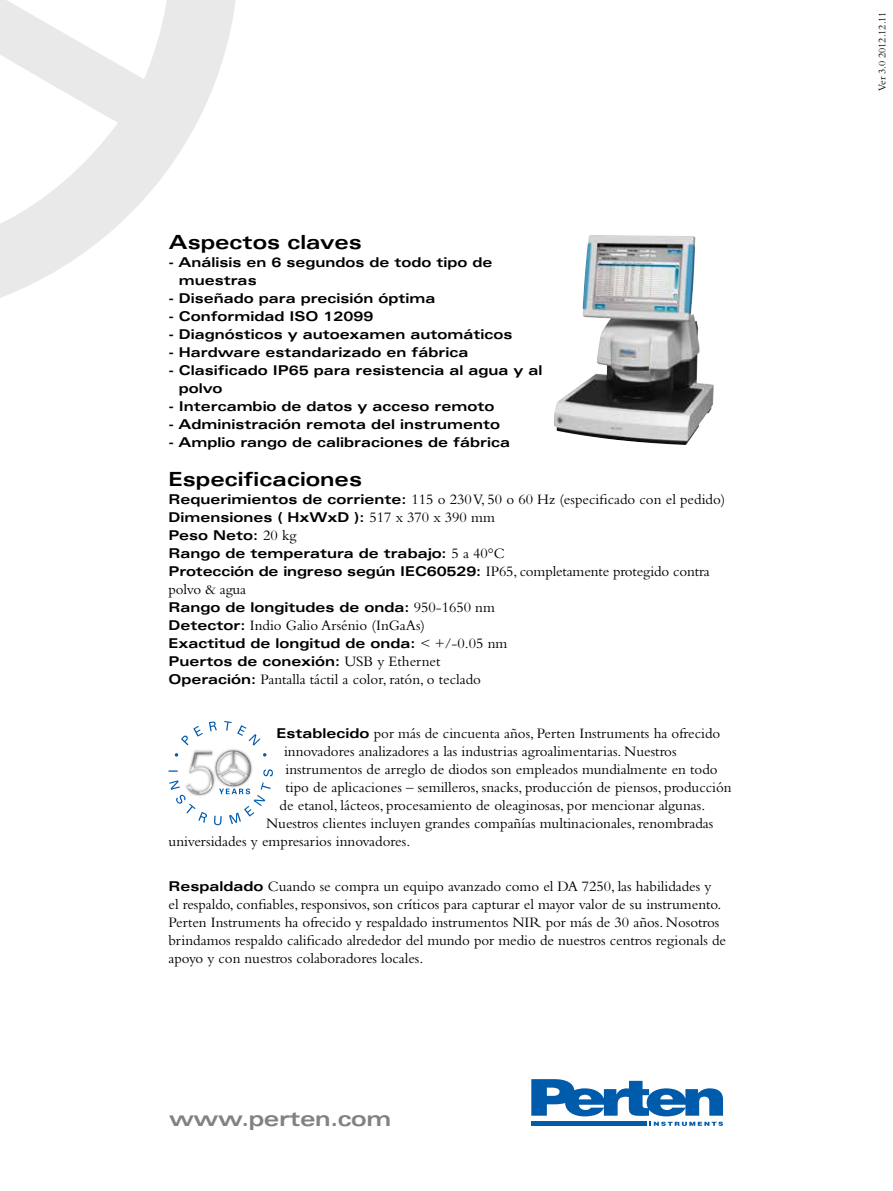
<style>
.page{position:relative;width:893px;height:1191px;background:#fff}
.page>*{position:absolute;margin:0;border:0;box-sizing:border-box;transform-origin:0 0}
.t1{font:700 expanded 21px "Univers";letter-spacing:-.02em;color:#808285}
.t2{font:700 expanded 19.5px "Univers";color:#000}
.t3{font:15px/18px "Bembo";color:#000}
.t4{font:700 expanded 13.5px/18px "Univers";color:#000}
.t5{font:10.5px "Bembo";color:#000}
.s1{font-family:"Univers";font-weight:700;font-stretch:expanded;font-size:13.5px}
.s2{font-family:"Bembo";font-weight:400;font-stretch:normal;font-size:15px}
</style>
<div class="page">
<svg style="left:0;top:0;width:236px;height:298px"></svg>
<svg style="left:169px;top:780px;width:38px;height:43px"></svg>
<svg style="left:263px;top:769px;width:10px;height:7px"></svg>
<svg style="left:181px;top:726px;width:22px;height:19px"></svg>
<svg style="left:209px;top:721px;width:8px;height:10px"></svg>
<svg style="left:224px;top:721px;width:36px;height:24px"></svg>
<svg style="left:214px;top:782px;width:57px;height:43px"></svg>
<img style="left:179px;top:780px;width:81px;height:20px">
<img style="left:182px;top:749px;width:75px;height:48px">
<svg style="left:531px;top:1079px;width:192px;height:46px"></svg>
<hr style="left:531px;top:1121px;width:116px;height:4px;background:#005baa">
<img style="left:554px;top:235px;width:160px;height:210px">
<h2 class="t2" style="left:169px;top:231px;width:194px">Aspectos claves</h2>
<p class="t4" style="left:179px;top:253px;width:315px;text-indent:-10px">- Análisis en 6 segundos de todo tipo de muestras</p>
<p class="t4" style="left:169px;top:289px;width:268px">- Diseñado para precisión óptima</p>
<p class="t4" style="left:169px;top:307px;width:206px">- Conformidad ISO 12099</p>
<p class="t4" style="left:169px;top:325px;width:345px">- Diagnósticos y autoexamen automáticos</p>
<p class="t4" style="left:169px;top:343px;width:301px">- Hardware estandarizado en fábrica</p>
<p class="t4" style="left:179px;top:361px;width:365px;text-indent:-10px">- Clasificado IP65 para resistencia al agua y al polvo</p>
<p class="t4" style="left:169px;top:397px;width:327px">- Intercambio de datos y acceso remoto</p>
<p class="t4" style="left:169px;top:415px;width:333px">- Administración remota del instrumento</p>
<p class="t4" style="left:169px;top:433px;width:343px">- Amplio rango de calibraciones de fábrica</p>
<h2 class="t2" style="left:169px;top:468px;width:195px">Especificaciones</h2>
<p class="t3" style="left:169px;top:490px;width:558px"><span class="s1">Requerimientos de corriente:</span> 115 o 230 V, 50 o 60 Hz (especificado con el pedido)</p>
<p class="t4" style="left:169px;top:508px;width:543px">Dimensiones ( HxWxD ): <span class="s2">517 x 370 x 390 mm<br></span>Peso Neto: <span class="s2">20 kg<br></span>Rango de temperatura de trabajo: <span class="s2">5 a 40°C<br></span>Protección de ingreso según IEC60529: <span class="s2">IP65, completamente protegido contra</span></p>
<p class="t3" style="left:169px;top:580px;width:79px">polvo &amp; agua</p>
<p class="t4" style="left:169px;top:598px;width:328px">Rango de longitudes de onda: <span class="s2">950-1650 nm</span></p>
<p class="t3" style="left:169px;top:616px;width:258px"><span class="s1">Detector:</span> Indio Galio Arsénio (InGaAs)</p>
<p class="t4" style="left:169px;top:634px;width:340px">Exactitud de longitud de onda: <span class="s2">&lt; +/-0.05 nm<br></span>Puertos de conexión: <span class="s2">USB y Ethernet</span></p>
<p class="t3" style="left:169px;top:670px;width:314px"><span class="s1">Operación:</span> Pantalla táctil a color, ratón, o teclado</p>
<p class="t3" style="left:277px;top:724px;width:445px"><span class="s1">Establecido</span> por más de cincuenta años, Perten Instruments ha ofrecido</p>
<p class="t3" style="left:284px;top:742px;width:394px">innovadores analizadores a las industrias agroalimentarias. Nuestros</p>
<p class="t3" style="left:286px;top:760px;width:434px">instrumentos de arreglo de diodos son empleados mundialmente en todo</p>
<p class="t3" style="left:286px;top:778px;width:448px">tipo de aplicaciones – semilleros, snacks, producción de piensos, producción</p>
<p class="t3" style="left:280px;top:796px;width:427px">de etanol, lácteos, procesamiento de oleaginosas, por mencionar algunas.</p>
<p class="t3" style="left:266px;top:814px;width:449px">Nuestros clientes incluyen grandes compañías multinacionales, renombradas</p>
<p class="t3" style="left:169px;top:832px;width:243px">universidades y empresarios innovadores.</p>
<p class="t3" style="left:169px;top:877px;width:559px"><span class="s1">Respaldado</span> Cuando se compra un equipo avanzado como el DA 7250, las habilidades y<br>el respaldo, confiables, responsivos, son críticos para capturar el mayor valor de su instrumento.<br>Perten Instruments ha ofrecido y respaldado instrumentos NIR por más de 30 años. Nosotros brindamos respaldo calificado alrededor del mundo por medio de nuestros centros regionals de apoyo y con nuestros colaboradores locales.</p>
<h1 class="t1" style="left:169px;top:1106px;width:224px">www.perten.com</h1>
<p class="t5" style="left:876px;top:91px;width:81px;rotate:-90deg">Ver 3.0 2012.12.11</p>
</div>
